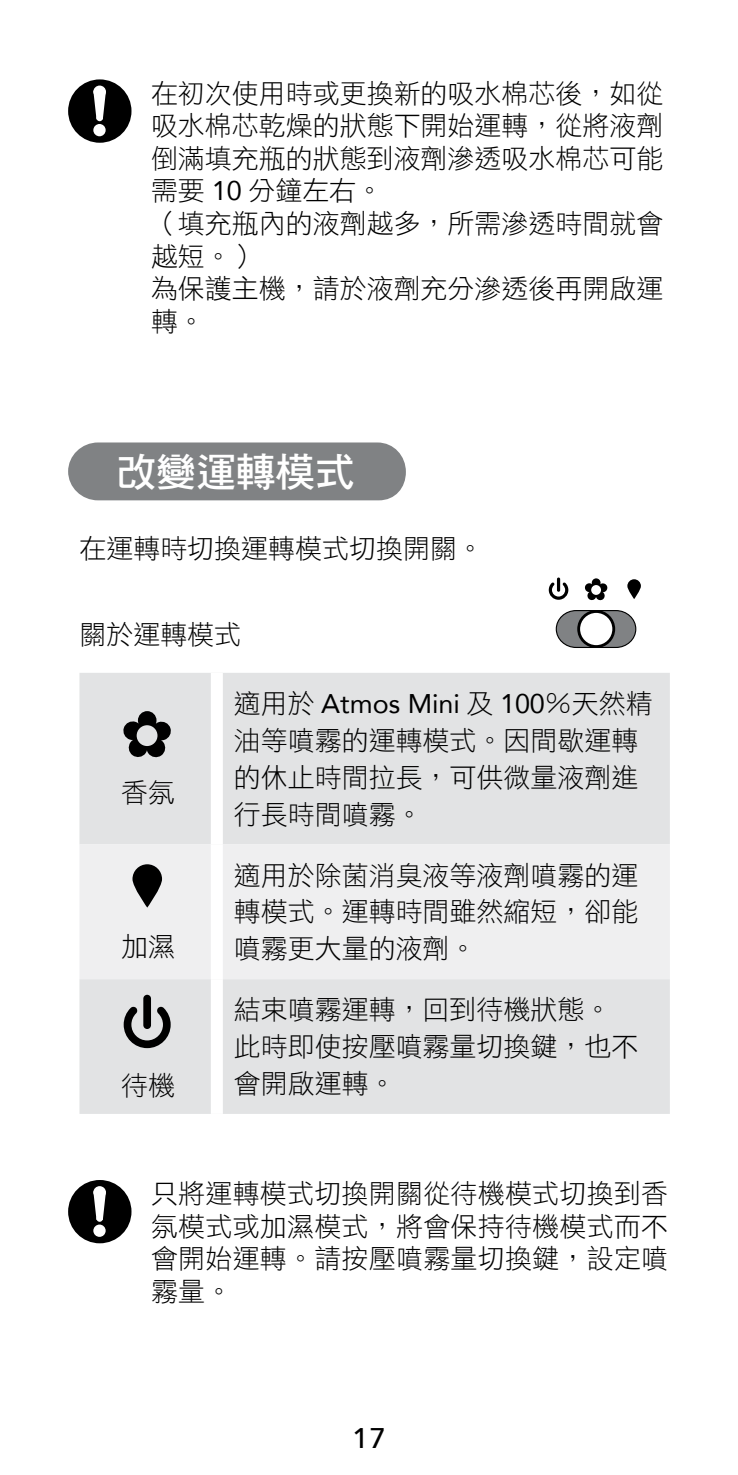
<style>
.page{position:relative;width:738px;height:1475px;background:#fff}
.page>*{position:absolute;margin:0;border:0;box-sizing:border-box;transform-origin:0 0}
.t1{font:39.6px "DF Hei Std W7";color:#fff}
.t2{font:500 28.4px "Avenir Next";color:#000}
.t3{font:26.8px/32.8px "DF Hei Std W3";color:#000;text-align:justify}
.t4{font:26.8px "Avenir";color:#000}
.s1{font-family:"Avenir"}
.s2{font-family:"DF Hei Std W3"}
</style>
<div class="page">
<div style="left:68px;top:442px;width:337px;height:58px;background:#808284;border-radius:29px"></div>
<div style="left:68px;top:79px;width:63px;height:64px;background:#000;border-radius:50%"></div>
<div style="left:93px;top:124px;width:13px;height:12px;background:#fff;border-radius:50%"></div>
<svg style="left:93px;top:94px;width:13px;height:23px"></svg>
<div style="left:93px;top:86px;width:13px;height:12px;background:#fff;border-radius:50%"></div>
<div style="left:96px;top:114px;width:7px;height:7px;background:#fff;border-radius:50%"></div>
<svg style="left:555px;top:610px;width:81px;height:38px"></svg>
<div style="left:578px;top:611px;width:35px;height:35px;background:#fff;border-radius:50%"></div>
<div style="left:576px;top:610px;width:38px;height:38px;border:3px solid #000;border-radius:50%"></div>
<svg style="left:584px;top:578px;width:23px;height:22px"></svg>
<svg style="left:627px;top:579px;width:13px;height:20px"></svg>
<svg style="left:548px;top:582px;width:20px;height:17px"></svg>
<hr style="left:556px;top:577px;width:3px;height:14px;background:#000;border-radius:2px">
<div style="left:79px;top:673px;width:590px;height:440px;background:#e2e3e4"></div>
<div style="left:79px;top:844px;width:590px;height:135px;background:#efeff0"></div>
<div style="left:211px;top:672px;width:12px;height:172px;background:#fff"></div>
<div style="left:211px;top:844px;width:12px;height:135px;background:#fff"></div>
<div style="left:211px;top:979px;width:12px;height:134px;background:#fff"></div>
<svg style="left:122px;top:711px;width:50px;height:47px;background:#747475"></svg>
<svg style="left:132px;top:864px;width:30px;height:43px"></svg>
<svg style="left:124px;top:1006px;width:46px;height:41px;background:#7f7f80"></svg>
<div style="left:143px;top:994px;width:8px;height:34px;background:#000;border-radius:4px"></div>
<div style="left:68px;top:1179px;width:63px;height:63px;background:#000;border-radius:50%"></div>
<div style="left:93px;top:1224px;width:13px;height:12px;background:#fff;border-radius:50%"></div>
<svg style="left:93px;top:1194px;width:13px;height:24px"></svg>
<div style="left:93px;top:1185px;width:13px;height:13px;background:#fff;border-radius:50%"></div>
<div style="left:96px;top:1214px;width:7px;height:7px;background:#fff;border-radius:50%"></div>
<p class="t3" style="left:151px;top:76px;width:513px;text-align:left">在初次使用時或更換新的吸水棉芯後，如從吸水棉芯乾燥的狀態下開始運轉，從將液劑倒滿填充瓶的狀態到液劑滲透吸水棉芯可能需要 <span class="s1">10</span> 分鐘左右。<br>（填充瓶內的液劑越多，所需滲透時間就會越短。）<br>為保護主機，請於液劑充分滲透後再開啟運轉。</p>
<h1 class="t1" style="left:116px;top:450px;width:240px">改變運轉模式</h1>
<p class="t3" style="left:79px;top:531px;width:405px">在運轉時切換運轉模式切換開關。</p>
<p class="t3" style="left:79px;top:617px;width:163px">關於運轉模式</p>
<p class="t3" style="left:121px;top:775px;width:55px">香氛</p>
<p class="t3" style="left:121px;top:928px;width:55px">加濕</p>
<p class="t3" style="left:121px;top:1067px;width:55px">待機</p>
<p class="t4" style="left:234px;top:682px;width:420px"><span class="s2">適用於</span> Atmos Mini <span class="s2">及</span> 100<span class="s2">％天然精</span></p>
<p class="t3" style="left:234px;top:721px;width:405px;line-height:36.8px">油等噴霧的運轉模式。因間歇運轉的休止時間拉長，可供微量液劑進行長時間噴霧。</p>
<p class="t3" style="left:234px;top:856px;width:405px;line-height:36.8px">適用於除菌消臭液等液劑噴霧的運轉模式。運轉時間雖然縮短，卻能噴霧更大量的液劑。</p>
<p class="t3" style="left:234px;top:990px;width:405px;line-height:36.8px;text-align:left">結束噴霧運轉，回到待機狀態。此時即使按壓噴霧量切換鍵，也不會開啟運轉。</p>
<p class="t3" style="left:151px;top:1176px;width:518px">只將運轉模式切換開關從待機模式切換到香氛模式或加濕模式，將會保持待機模式而不會開始運轉。請按壓噴霧量切換鍵，設定噴霧量。</p>
<p class="t2" style="left:352px;top:1413px;width:35px">17</p>
</div>
